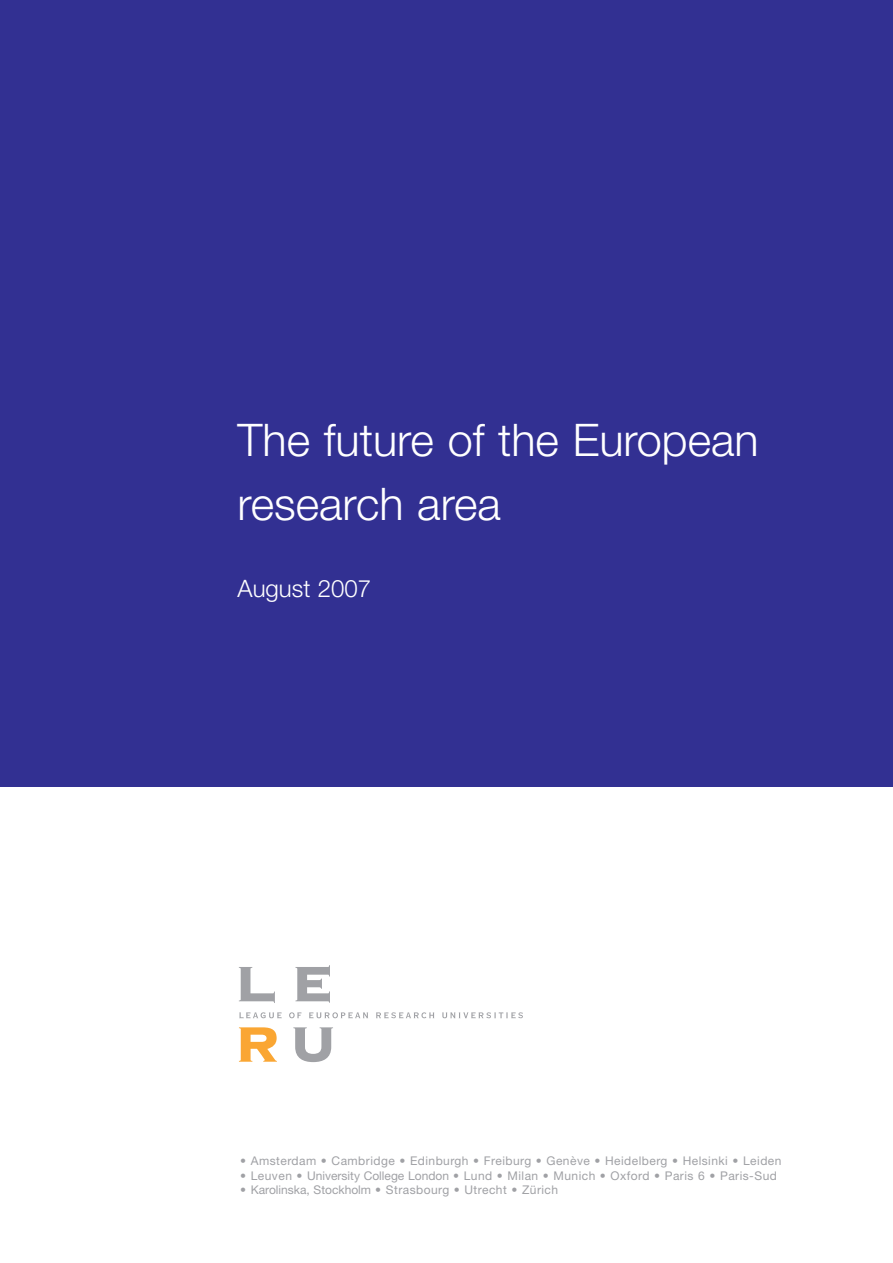
<style>
.page{position:relative;width:893px;height:1263px;background:#fff}
.page>*{position:absolute;margin:0;border:0;box-sizing:border-box;transform-origin:0 0}
.t1{font:300 45px/63.8px "Helvetica Neue";color:#fff}
.t2{font:300 24px "Helvetica Neue";color:#fff}
.t3{font:12px "Helvetica Neue";letter-spacing:.04em;color:#a0a1a5}
.t4{font:12px "Helvetica Neue";letter-spacing:.02em;color:#a0a1a5}
</style>
<div class="page">
<div style="left:0;top:0;width:893px;height:787px;background:#323092"></div>
<svg style="left:239px;top:1012px;width:42px;height:6px"></svg>
<svg style="left:289px;top:1012px;width:12px;height:6px"></svg>
<svg style="left:309px;top:1012px;width:59px;height:6px"></svg>
<svg style="left:376px;top:1012px;width:58px;height:6px"></svg>
<svg style="left:442px;top:1012px;width:81px;height:6px"></svg>
<svg style="left:239px;top:967px;width:36px;height:36px"></svg>
<svg style="left:295px;top:965px;width:35px;height:38px"></svg>
<svg style="left:239px;top:1027px;width:38px;height:35px"></svg>
<svg style="left:293px;top:1027px;width:40px;height:35px"></svg>
<h1 class="t1" style="left:238px;top:412px;width:523px">The future of the European research area</h1>
<h2 class="t2" style="left:238px;top:580px;width:135px">August 2007</h2>
<p class="t3" style="left:240px;top:1157px;width:543px">• Amsterdam • Cambridge • Edinburgh • Freiburg • Genève • Heidelberg • Helsinki • Leiden</p>
<p class="t3" style="left:240px;top:1171px;width:538px">• Leuven • University College London • Lund • Milan • Munich • Oxford • Paris 6 • Paris-Sud</p>
<p class="t4" style="left:240px;top:1185px;width:319px">• Karolinska, Stockholm • Strasbourg • Utrecht • Zürich</p>
</div>
